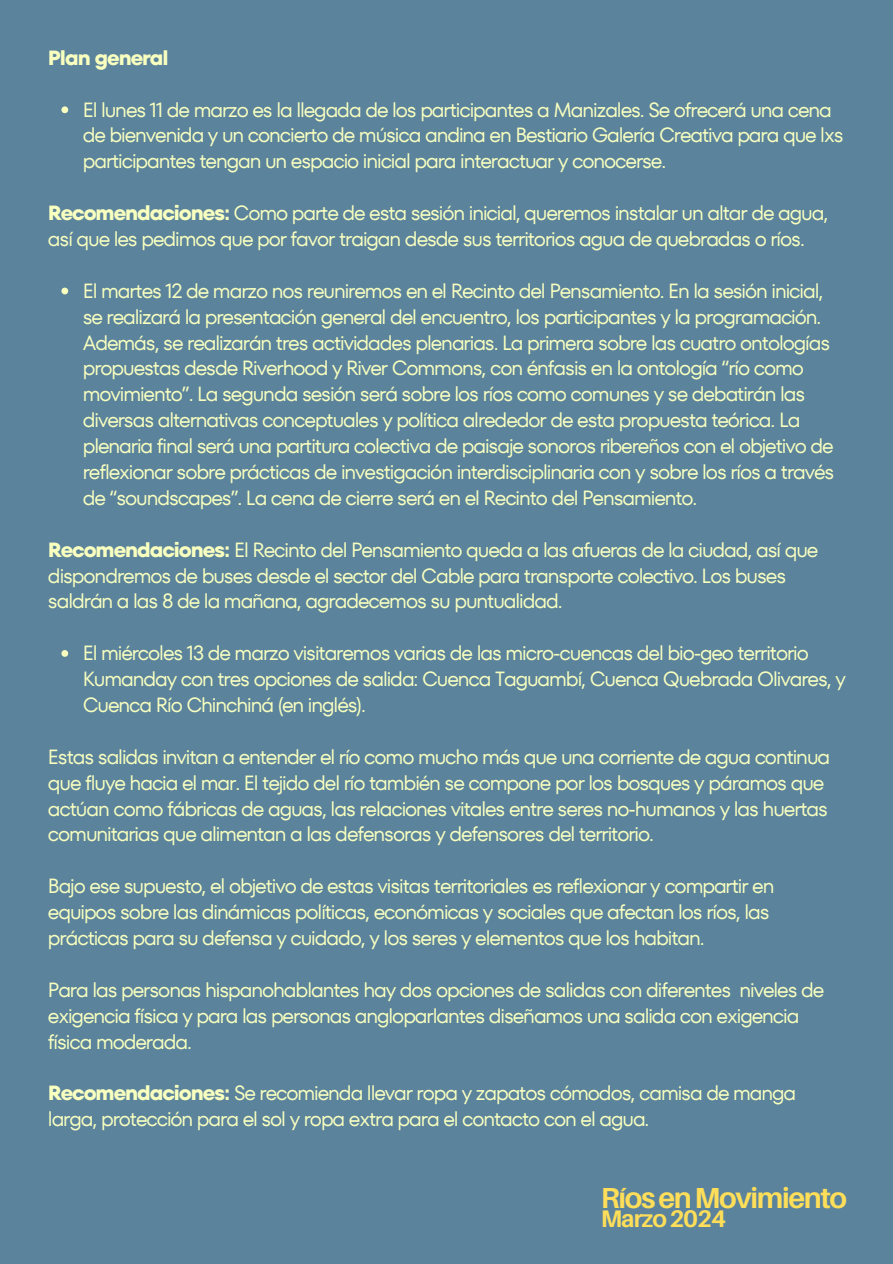
<style>
.page{position:relative;width:893px;height:1264px;background:#fff}
.page>*{position:absolute;margin:0;border:0;box-sizing:border-box;transform-origin:0 0}
.t1{font:700 28.95px "Aileron";letter-spacing:-.045em;color:#ffde59}
.t2{font:700 24px "Aileron";letter-spacing:-.045em;color:#ffde59}
.t3{font:20.4px/25.8px "TT Fors";letter-spacing:-.055em;color:#f8ffbf}
.t4{font:700 20.4px "TT Fors";letter-spacing:-.055em;color:#f8ffbf}
.s1{font-weight:700}
</style>
<div class="page">
<div style="left:0;top:0;width:892px;height:1263px;background:#5b839c"></div>
<svg style="left:61px;top:106px;width:7px;height:7px"></svg>
<svg style="left:61px;top:287px;width:7px;height:7px"></svg>
<svg style="left:61px;top:650px;width:7px;height:6px"></svg>
<h2 class="t4" style="left:48px;top:43px;width:122px">Plan general</h2>
<p class="t3" style="left:83px;top:96px;width:762px">El lunes 11 de marzo es la llegada de los participantes a Manizales. Se ofrecerá una cena de bienvenida y un concierto de música andina en Bestiario Galería Creativa para que lxs participantes tengan un espacio inicial para interactuar y conocerse.</p>
<p class="t3" style="left:48px;top:200px;width:781px"><span class="s1">Recomendaciones:</span> Como parte de esta sesión inicial, queremos instalar un altar de agua, así que les pedimos que por favor traigan desde sus territorios agua de quebradas o ríos.</p>
<p class="t3" style="left:83px;top:278px;width:753px">El martes 12 de marzo nos reuniremos en el Recinto del Pensamiento. En la sesión inicial, se realizará la presentación general del encuentro, los participantes y la programación.<br>Además, se realizarán tres actividades plenarias. La primera sobre las cuatro ontologías propuestas desde Riverhood y River Commons, con énfasis en la ontología “río como movimiento”. La segunda sesión será sobre los ríos como comunes y se debatirán las diversas alternativas conceptuales y política alrededor de esta propuesta teórica. La plenaria final será una partitura colectiva de paisaje sonoros ribereños con el objetivo de reflexionar sobre prácticas de investigación interdisciplinaria con y sobre los ríos a través de “soundscapes”. La cena de cierre será en el Recinto del Pensamiento.</p>
<p class="t3" style="left:48px;top:536px;width:772px"><span class="s1">Recomendaciones:</span> El Recinto del Pensamiento queda a las afueras de la ciudad, así que dispondremos de buses desde el sector del Cable para transporte colectivo. Los buses saldrán a las 8 de la mañana, agradecemos su puntualidad.</p>
<p class="t3" style="left:83px;top:640px;width:764px">El miércoles 13 de marzo visitaremos varias de las micro-cuencas del bio-geo territorio<br>Kumanday con tres opciones de salida: Cuenca Taguambí, Cuenca Quebrada Olivares, y<br>Cuenca Río Chinchiná (en inglés).</p>
<p class="t3" style="left:48px;top:743px;width:783px">Estas salidas invitan a entender el río como mucho más que una corriente de agua continua que fluye hacia el mar. El tejido del río también se compone por los bosques y páramos que actúan como fábricas de aguas, las relaciones vitales entre seres no-humanos y las huertas comunitarias que alimentan a las defensoras y defensores del territorio.</p>
<p class="t3" style="left:48px;top:873px;width:728px">Bajo ese supuesto, el objetivo de estas visitas territoriales es reflexionar y compartir en equipos sobre las dinámicas políticas, económicas y sociales que afectan los ríos, las prácticas para su defensa y cuidado, y los seres y elementos que los habitan.</p>
<p class="t3" style="left:48px;top:976px;width:777px">Para las personas hispanohablantes hay dos opciones de salidas con diferentes niveles de exigencia física y para las personas angloparlantes diseñamos una salida con exigencia física moderada.</p>
<p class="t3" style="left:48px;top:1080px;width:749px"><span class="s1">Recomendaciones:</span> Se recomienda llevar ropa y zapatos cómodos, camisa de manga larga, protección para el sol y ropa extra para el contacto con el agua.</p>
<h1 class="t1" style="left:601px;top:1179px;width:248px">RíosenMovimiento</h1>
<h1 class="t2" style="left:601px;top:1203px;width:127px">Marzo2024</h1>
</div>
